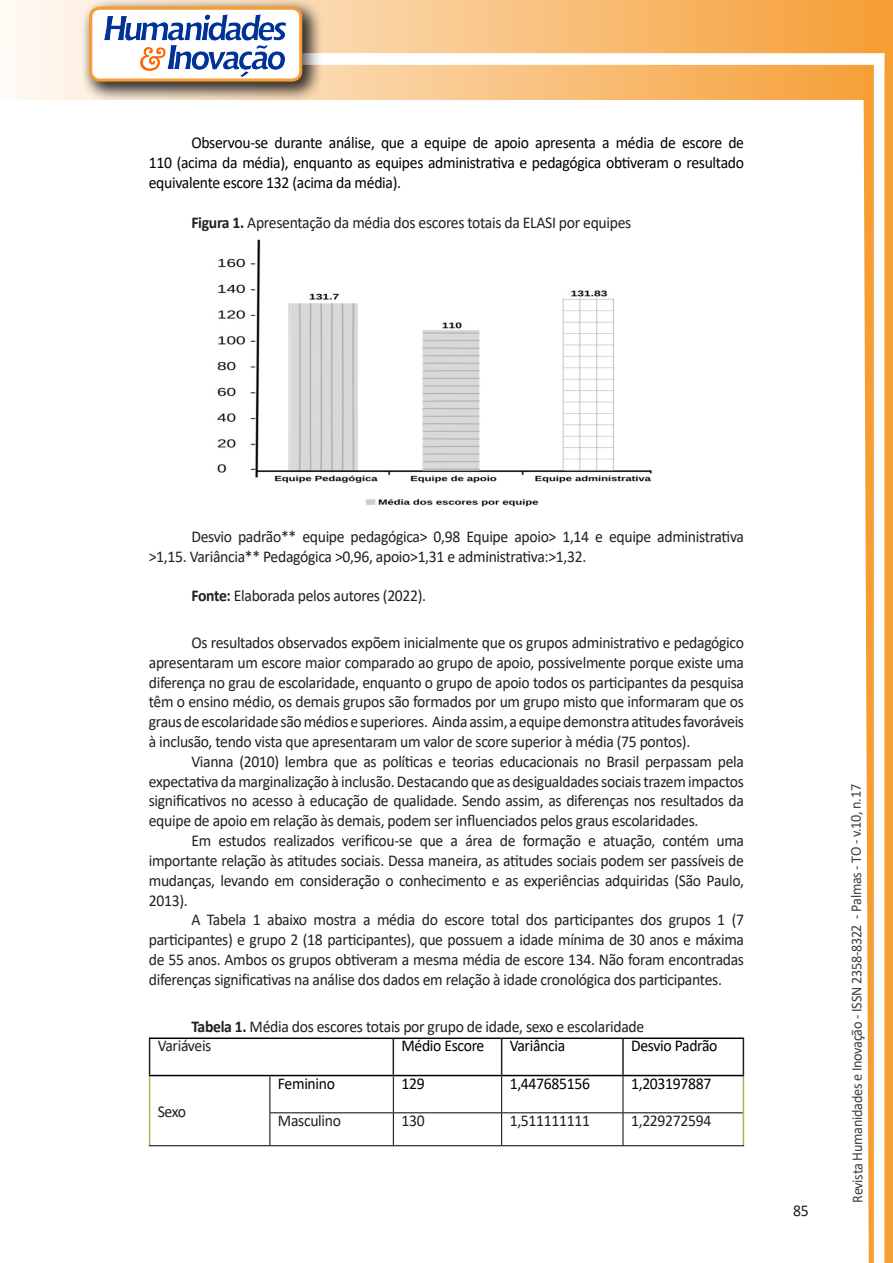
<style>
.page{position:relative;width:893px;height:1263px;background:#fff}
.page>*{position:absolute;margin:0;border:0;box-sizing:border-box;transform-origin:0 0}
.texto{font:16.5px/19.8px "Calibri";letter-spacing:-.02em;color:#231f20;text-align:justify;scale:.95 1}
.texto-2{font:16.5px/19.8px "Calibri";letter-spacing:-.02em;color:#000;text-align:justify;scale:.95 1}
.t1{font:15px "Calibri";letter-spacing:-.025em;color:#3e3e3f;scale:.95 1}
.s1{font-weight:700}
</style>
<div class="page">
<svg style="left:5px;top:0;width:858px;height:100px;background:#f9c484"></svg>
<div style="left:302px;top:53px;width:582px;height:12px;background:#fff;border:2px solid #fff"></div>
<svg style="left:863px;top:0;width:30px;height:1263px"></svg>
<div style="left:81px;top:0;width:241px;height:102px;background:#231f20;opacity:.75"></div>
<div style="left:91px;top:8px;width:210px;height:72px;background:#fff;border-radius:9px"></div>
<img style="left:104px;top:14px;width:181px;height:62px">
<div style="left:89px;top:7px;width:213px;height:75px;border:3px solid #f69e34;border-radius:9px"></div>
<img style="left:217px;top:239px;width:435px;height:268px">
<hr style="left:149px;top:1039px;width:1px;height:36px;background:#231f20">
<hr style="left:393px;top:1039px;width:1px;height:36px;background:#231f20">
<hr style="left:501px;top:1039px;width:1px;height:36px;background:#231f20">
<hr style="left:622px;top:1039px;width:2px;height:36px;background:#231f20">
<hr style="left:743px;top:1039px;width:1px;height:36px;background:#231f20">
<hr style="left:149px;top:1037px;width:121px;height:2px;background:#000">
<hr style="left:270px;top:1037px;width:123px;height:2px;background:#000">
<hr style="left:393px;top:1037px;width:109px;height:2px;background:#000">
<hr style="left:502px;top:1037px;width:121px;height:2px;background:#000">
<hr style="left:623px;top:1037px;width:121px;height:2px;background:#000">
<hr style="left:149px;top:1076px;width:1px;height:37px;background:#9bbb59">
<hr style="left:149px;top:1113px;width:1px;height:32px;background:#9bbb59">
<hr style="left:269px;top:1076px;width:1px;height:36px;background:#000">
<hr style="left:393px;top:1076px;width:1px;height:36px;background:#000">
<hr style="left:501px;top:1076px;width:1px;height:36px;background:#000">
<hr style="left:623px;top:1076px;width:1px;height:36px;background:#000">
<hr style="left:743px;top:1076px;width:1px;height:37px;background:#9bbb59">
<hr style="left:149px;top:1075px;width:121px;height:1px;background:#000">
<hr style="left:270px;top:1075px;width:123px;height:1px;background:#000">
<hr style="left:393px;top:1075px;width:109px;height:1px;background:#000">
<hr style="left:502px;top:1075px;width:121px;height:1px;background:#000">
<hr style="left:623px;top:1075px;width:121px;height:1px;background:#000">
<hr style="left:269px;top:1113px;width:1px;height:32px;background:#000">
<hr style="left:393px;top:1113px;width:1px;height:32px;background:#000">
<hr style="left:501px;top:1113px;width:1px;height:32px;background:#000">
<hr style="left:623px;top:1113px;width:1px;height:32px;background:#000">
<hr style="left:743px;top:1113px;width:1px;height:32px;background:#9bbb59">
<hr style="left:269px;top:1112px;width:124px;height:1px;background:#000">
<hr style="left:393px;top:1112px;width:109px;height:1px;background:#000">
<hr style="left:502px;top:1112px;width:121px;height:1px;background:#000">
<hr style="left:623px;top:1112px;width:120px;height:1px;background:#000">
<hr style="left:149px;top:1145px;width:121px;height:1px;background:#000">
<hr style="left:270px;top:1145px;width:123px;height:1px;background:#000">
<hr style="left:393px;top:1145px;width:109px;height:1px;background:#000">
<hr style="left:502px;top:1145px;width:121px;height:1px;background:#000">
<hr style="left:623px;top:1145px;width:121px;height:1px;background:#000">
<p class="texto-2" style="left:149px;top:133px;width:628px;text-indent:43px">Observou-se durante análise, que a equipe de apoio apresenta a média de escore de 110 (acima da média), enquanto as equipes administrativa e pedagógica obtiveram o resultado equivalente escore 132 (acima da média).</p>
<p class="texto" style="left:191px;top:212px;width:465px"><span class="s1">Figura 1.</span> Apresentação da média dos escores totais da ELASI por equipes</p>
<p class="texto" style="left:149px;top:526px;width:628px;text-indent:43px">Desvio padrão** equipe pedagógica&gt; 0,98 Equipe apoio&gt; 1,14 e equipe administrativa &gt;1,15. Variância** Pedagógica &gt;0,96, apoio&gt;1,31 e administrativa:&gt;1,32.</p>
<p class="texto" style="left:191px;top:585px;width:249px"><span class="s1">Fonte:</span> Elaborada pelos autores (2022).</p>
<p class="texto" style="left:149px;top:632px;width:628px;text-indent:43px">Os resultados observados expõem inicialmente que os grupos administrativo e pedagógico apresentaram um escore maior comparado ao grupo de apoio, possivelmente porque existe uma diferença no grau de escolaridade, enquanto o grupo de apoio todos os participantes da pesquisa têm o ensino médio, os demais grupos são formados por um grupo misto que informaram que os graus de escolaridade são médios e superiores. Ainda assim, a equipe demonstra atitudes favoráveis à inclusão, tendo vista que apresentaram um valor de score superior à média (75 pontos).</p>
<p class="texto" style="left:149px;top:751px;width:628px;text-indent:43px">Vianna (2010) lembra que as políticas e teorias educacionais no Brasil perpassam pela expectativa da marginalização à inclusão. Destacando que as desigualdades sociais trazem impactos significativos no acesso à educação de qualidade. Sendo assim, as diferenças nos resultados da equipe de apoio em relação às demais, podem ser influenciados pelos graus escolaridades.</p>
<p class="texto" style="left:149px;top:830px;width:628px;text-indent:43px">Em estudos realizados verificou-se que a área de formação e atuação, contém uma importante relação às atitudes sociais. Dessa maneira, as atitudes sociais podem ser passíveis de mudanças, levando em consideração o conhecimento e as experiências adquiridas (São Paulo, 2013).</p>
<p class="texto" style="left:149px;top:909px;width:628px;text-indent:43px">A Tabela 1 abaixo mostra a média do escore total dos participantes dos grupos 1 (7 participantes) e grupo 2 (18 participantes), que possuem a idade mínima de 30 anos e máxima de 55 anos. Ambos os grupos obtiveram a mesma média de escore 134. Não foram encontradas diferenças significativas na análise dos dados em relação à idade cronológica dos participantes.</p>
<p class="texto" style="left:191px;top:1016px;width:478px"><span class="s1">Tabela 1.</span> Média dos escores totais por grupo de idade, sexo e escolaridade</p>
<p class="texto" style="left:158px;top:1035px;width:58px">Variáveis</p>
<p class="texto-2" style="left:401px;top:1035px;width:89px">Médio Escore</p>
<p class="texto-2" style="left:510px;top:1035px;width:60px">Variância</p>
<p class="texto-2" style="left:631px;top:1035px;width:93px">Desvio Padrão</p>
<p class="texto" style="left:158px;top:1101px;width:31px">Sexo</p>
<p class="texto-2" style="left:278px;top:1073px;width:62px">Feminino</p>
<p class="texto-2" style="left:401px;top:1073px;width:26px">129</p>
<p class="texto-2" style="left:510px;top:1073px;width:86px">1,447685156</p>
<p class="texto-2" style="left:631px;top:1073px;width:86px">1,203197887</p>
<p class="texto" style="left:278px;top:1110px;width:68px">Masculino</p>
<p class="texto" style="left:401px;top:1110px;width:26px">130</p>
<p class="texto" style="left:510px;top:1110px;width:86px">1,511111111</p>
<p class="texto" style="left:631px;top:1110px;width:86px">1,229272594</p>
<p class="texto" style="left:793px;top:1200px;width:18px">85</p>
<p class="t1" style="left:846px;top:1203px;width:442px;rotate:-90deg">Revista Humanidades e Inovação - ISSN 2358-8322 - Palmas - TO - v.10, n.17</p>
</div>
